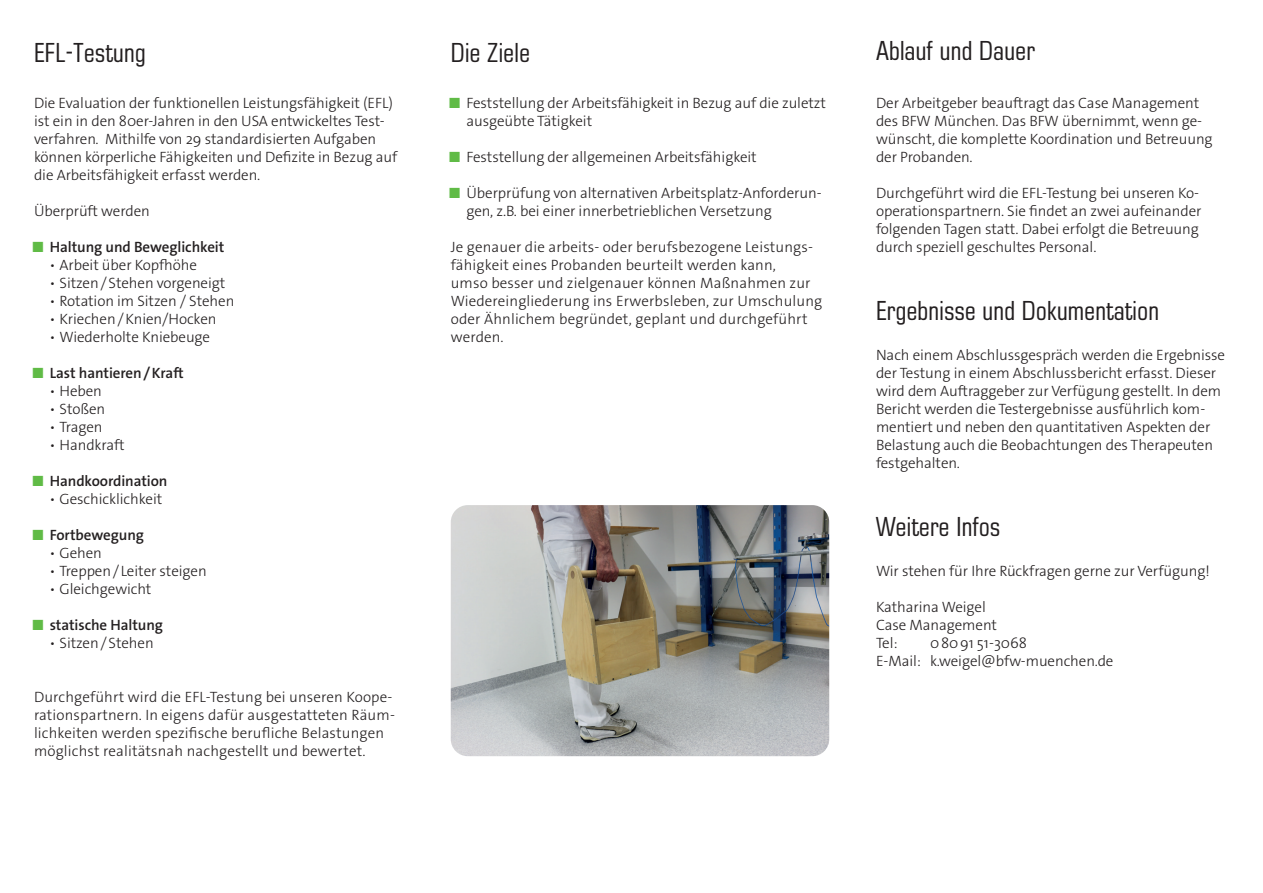
<style>
.page{position:relative;width:1263px;height:893px;background:#fff}
.page>*{position:absolute;margin:0;border:0;box-sizing:border-box;transform-origin:0 0}
.Überschrift{font:27px "Eurostile Condensed BQ";letter-spacing:.01em;color:#231f20}
.Grundtext{font:300 15px/18px "The Sans Os F";letter-spacing:-.005em;color:#231f20}
.t1{font:600 15px "The Sans Os F";letter-spacing:-.005em;color:#231f20}
.s1{font-weight:300;color:#60bb46}
.s2{color:#60bb46}
</style>
<div class="page">
<img style="left:451px;top:505px;width:378px;height:251px">
<p class="Überschrift" style="left:34px;top:37px;width:113px">EFL-Testung</p>
<p class="Grundtext" style="left:34px;top:94px;width:365px">Die Evaluation der funktionellen Leistungsfähigkeit (EFL) ist ein in den 80er-Jahren in den USA entwickeltes Test&shy;verfahren. Mithilfe von 29 standardisierten Aufgaben können körperliche Fähigkeiten und Defizite in Bezug auf die Arbeitsfähigkeit erfasst werden.</p>
<p class="Grundtext" style="left:34px;top:202px;width:117px">Überprüft werden</p>
<p class="t1" style="left:34px;top:237px;width:192px"><span class="s1">■</span> Haltung und Beweglichkeit</p>
<p class="Grundtext" style="left:50px;top:256px;width:149px">• Arbeit über Kopfhöhe</p>
<p class="Grundtext" style="left:50px;top:274px;width:177px">• Sitzen/Stehen vorgeneigt</p>
<p class="Grundtext" style="left:50px;top:292px;width:186px">• Rotation im Sitzen / Stehen</p>
<p class="Grundtext" style="left:50px;top:310px;width:168px">• Kriechen/Knien/Hocken</p>
<p class="Grundtext" style="left:50px;top:328px;width:162px">• Wiederholte Kniebeuge</p>
<p class="t1" style="left:34px;top:363px;width:151px"><span class="s1">■</span> Last hantieren/Kraft</p>
<p class="Grundtext" style="left:50px;top:382px;width:54px">• Heben</p>
<p class="Grundtext" style="left:50px;top:400px;width:57px">• Stoßen</p>
<p class="Grundtext" style="left:50px;top:418px;width:54px">• Tragen</p>
<p class="Grundtext" style="left:50px;top:436px;width:76px">• Handkraft</p>
<p class="t1" style="left:34px;top:471px;width:135px"><span class="s1">■</span> Handkoordination</p>
<p class="Grundtext" style="left:50px;top:490px;width:114px">• Geschicklichkeit</p>
<p class="t1" style="left:34px;top:525px;width:111px"><span class="s1">■</span> Fortbewegung</p>
<p class="Grundtext" style="left:50px;top:544px;width:54px">• Gehen</p>
<p class="Grundtext" style="left:50px;top:562px;width:158px">• Treppen/ Leiter steigen</p>
<p class="Grundtext" style="left:50px;top:580px;width:103px">• Gleichgewicht</p>
<p class="t1" style="left:34px;top:615px;width:131px"><span class="s1">■</span> statische Haltung</p>
<p class="Grundtext" style="left:50px;top:634px;width:105px">• Sitzen/Stehen</p>
<p class="Grundtext" style="left:34px;top:688px;width:362px">Durchgeführt wird die EFL-Testung bei unseren Koope&shy;rationspartnern. In eigens dafür ausgestatteten Räum&shy;lichkeiten werden spezifische berufliche Belastungen möglichst realitätsnah nachgestellt und bewertet.</p>
<p class="Überschrift" style="left:451px;top:37px;width:81px">Die Ziele</p>
<p class="Grundtext" style="left:466px;top:94px;width:361px;text-indent:-16px"><span class="s2">■</span> Feststellung der Arbeitsfähigkeit in Bezug auf die zuletzt ausgeübte Tätigkeit</p>
<p class="Grundtext" style="left:451px;top:148px;width:308px"><span class="s2">■</span> Feststellung der allgemeinen Arbeitsfähigkeit</p>
<p class="Grundtext" style="left:466px;top:184px;width:357px;text-indent:-16px"><span class="s2">■</span> Überprüfung von alternativen Arbeitsplatz-Anforderun&shy;gen, z.B. bei einer innerbetrieblichen Versetzung</p>
<p class="Grundtext" style="left:451px;top:238px;width:373px">Je genauer die arbeits- oder berufsbezogene Leistungs&shy;fähigkeit eines Probanden beurteilt werden kann,<br>umso besser und zielgenauer können Maßnahmen zur Wiedereingliederung ins Erwerbsleben, zur Umschulung oder Ähnlichem begründet, geplant und durchgeführt werden.</p>
<p class="Überschrift" style="left:876px;top:36px;width:160px">Ablauf und Dauer</p>
<p class="Grundtext" style="left:876px;top:94px;width:338px">Der Arbeitgeber beauftragt das Case Management des BFW München. Das BFW übernimmt, wenn ge&shy;wünscht, die komplette Koordination und Betreuung der Probanden.</p>
<p class="Grundtext" style="left:876px;top:184px;width:327px">Durchgeführt wird die EFL-Testung bei unseren Ko&shy;operationspartnern. Sie findet an zwei aufeinander folgenden Tagen statt. Dabei erfolgt die Betreuung durch speziell geschultes Personal.</p>
<p class="Überschrift" style="left:876px;top:296px;width:285px">Ergebnisse und Dokumentation</p>
<p class="Grundtext" style="left:876px;top:346px;width:351px">Nach einem Abschlussgespräch werden die Ergebnisse der Testung in einem Abschlussbericht erfasst. Dieser wird dem Auftraggeber zur Verfügung gestellt. In dem Bericht werden die Testergebnisse ausführlich kom&shy;mentiert und neben den quantitativen Aspekten der Belastung auch die Beobachtungen des Therapeuten festgehalten.</p>
<p class="Überschrift" style="left:876px;top:512px;width:126px">Weitere Infos</p>
<p class="Grundtext" style="left:876px;top:562px;width:336px">Wir stehen für Ihre Rückfragen gerne zur Verfügung!</p>
<p class="Grundtext" style="left:876px;top:598px;width:111px">Katharina Weigel</p>
<p class="Grundtext" style="left:876px;top:616px;width:122px">Case Management</p>
<p class="Grundtext" style="left:876px;top:634px;width:23px">Tel:</p>
<p class="Grundtext" style="left:930px;top:634px;width:98px">08091 51-3068</p>
<p class="Grundtext" style="left:876px;top:652px;width:239px">E-Mail: k.weigel@bfw-muenchen.de</p>
</div>
